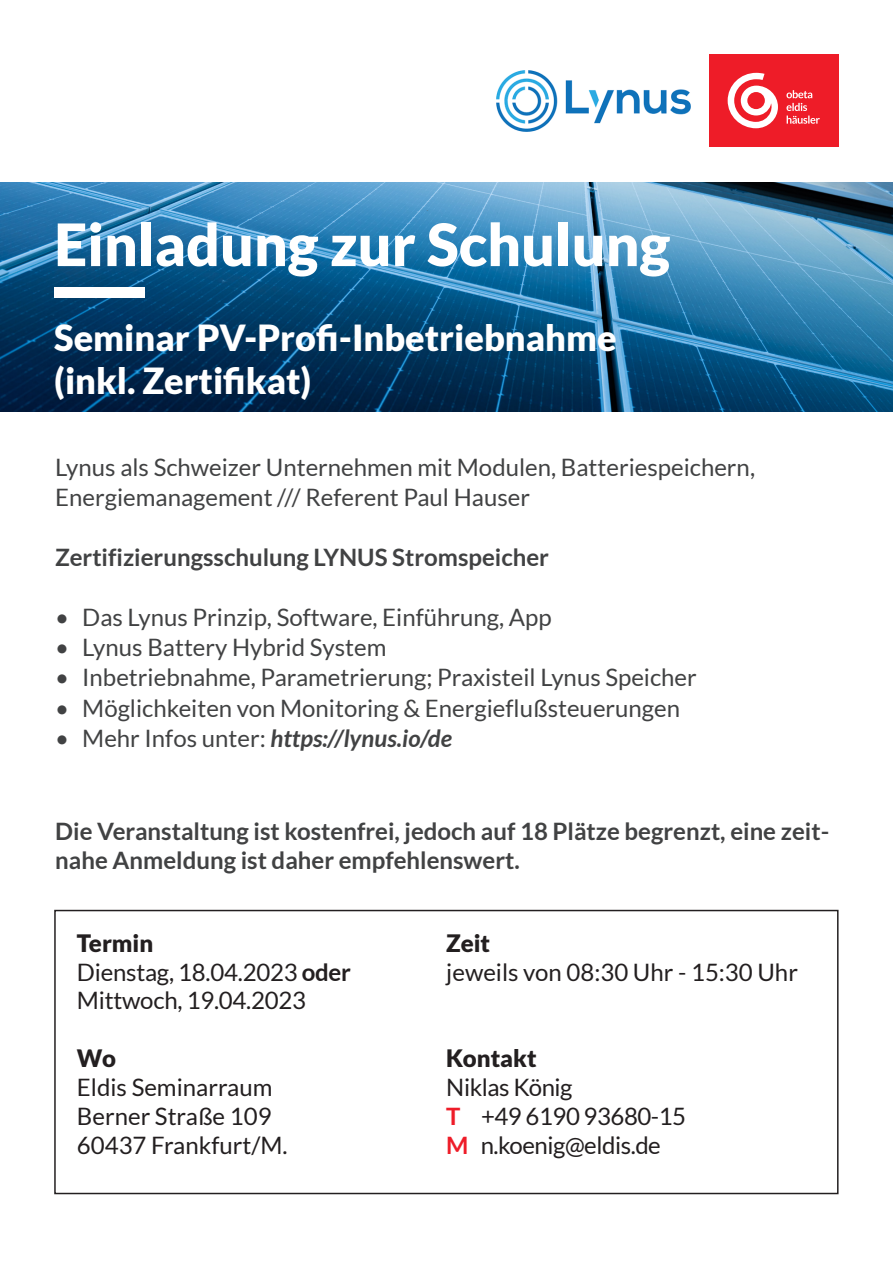
<style>
.page{position:relative;width:893px;height:1263px;background:#fff}
.page>*{position:absolute;margin:0;border:0;box-sizing:border-box;transform-origin:0 0}
.t1{font:900 58.5px "Lato";color:#fff}
.t2{font:900 36px/43.2px "Lato";color:#fff}
.t3{font:24px/30px "Lato";color:#414243}
.t4{font:24px/28.8px "Lato";letter-spacing:-.01em;color:#231f20}
.t5{font:700 24px/28.8px "Lato";color:#414243}
.t6{font:italic 700 24px "Lato";color:#414243}
.t7{font:900 24px "Lato";color:#231f20}
.s1{font-weight:400;font-style:normal}
.s2{font-weight:900}
.s3{font-weight:700}
.s4{font-weight:700;color:#ee1c28}
</style>
<div class="page">
<div style="left:709px;top:54px;width:129px;height:93px;background:#ee1c28"></div>
<svg style="left:728px;top:73px;width:50px;height:55px"></svg>
<svg style="left:786px;top:90px;width:34px;height:34px"></svg>
<img style="left:0;top:183px;width:893px;height:229px">
<div style="left:54px;top:910px;width:784px;height:284px;border:2px solid #231f20"></div>
<div style="left:54px;top:288px;width:91px;height:10px;background:#fff"></div>
<img style="left:497px;top:70px;width:194px;height:61px">
<h1 class="t1" style="left:54px;top:210px;width:617px">Einladung zur Schulung</h1>
<h2 class="t2" style="left:54px;top:315px;width:564px">Seminar PV-Profi-Inbetriebnahme (inkl. Zertifikat)</h2>
<p class="t3" style="left:55px;top:453px;width:701px">Lynus als Schweizer Unternehmen mit Modulen, Batteriespeichern,<br>Energiemanagement /// Referent Paul Hauser</p>
<p class="t5" style="left:55px;top:543px;width:495px">Zertifizierungsschulung LYNUS Stromspeicher</p>
<p class="t3" style="left:55px;top:603px;width:498px">• Das Lynus Prinzip, Software, Einführung, App</p>
<p class="t3" style="left:55px;top:633px;width:333px">• Lynus Battery Hybrid System</p>
<p class="t3" style="left:55px;top:663px;width:643px">• Inbetriebnahme, Parametrierung; Praxisteil Lynus Speicher</p>
<p class="t3" style="left:55px;top:693px;width:626px">• Möglichkeiten von Monitoring &amp; Energieflußsteuerungen</p>
<p class="t6" style="left:55px;top:724px;width:398px"><span class="s1">• Mehr Infos unter:</span> https://lynus.io/de</p>
<p class="t5" style="left:55px;top:817px;width:776px">Die Veranstaltung ist kostenfrei, jedoch auf 18 Plätze begrenzt, eine zeit&shy;nahe Anmeldung ist daher empfehlenswert.</p>
<p class="t4" style="left:77px;top:929px;width:275px"><span class="s2">Termin<br></span>Dienstag, 18.04.2023 <span class="s3">oder<br></span>Mittwoch, 19.04.2023</p>
<p class="t7" style="left:77px;top:1044px;width:41px">Wo</p>
<p class="t4" style="left:77px;top:1073px;width:212px">Eldis Seminarraum<br>Berner Straße 109<br>60437 Frankfurt/M.</p>
<p class="t7" style="left:446px;top:929px;width:45px">Zeit</p>
<p class="t4" style="left:446px;top:957px;width:353px">jeweils von 08:30 Uhr - 15:30 Uhr</p>
<p class="t7" style="left:446px;top:1044px;width:92px">Kontakt</p>
<p class="t4" style="left:446px;top:1073px;width:241px">Niklas König<br><span class="s4">T</span> +49 6190 93680-15<br><span class="s4">M</span> n.koenig@eldis.de</p>
</div>
